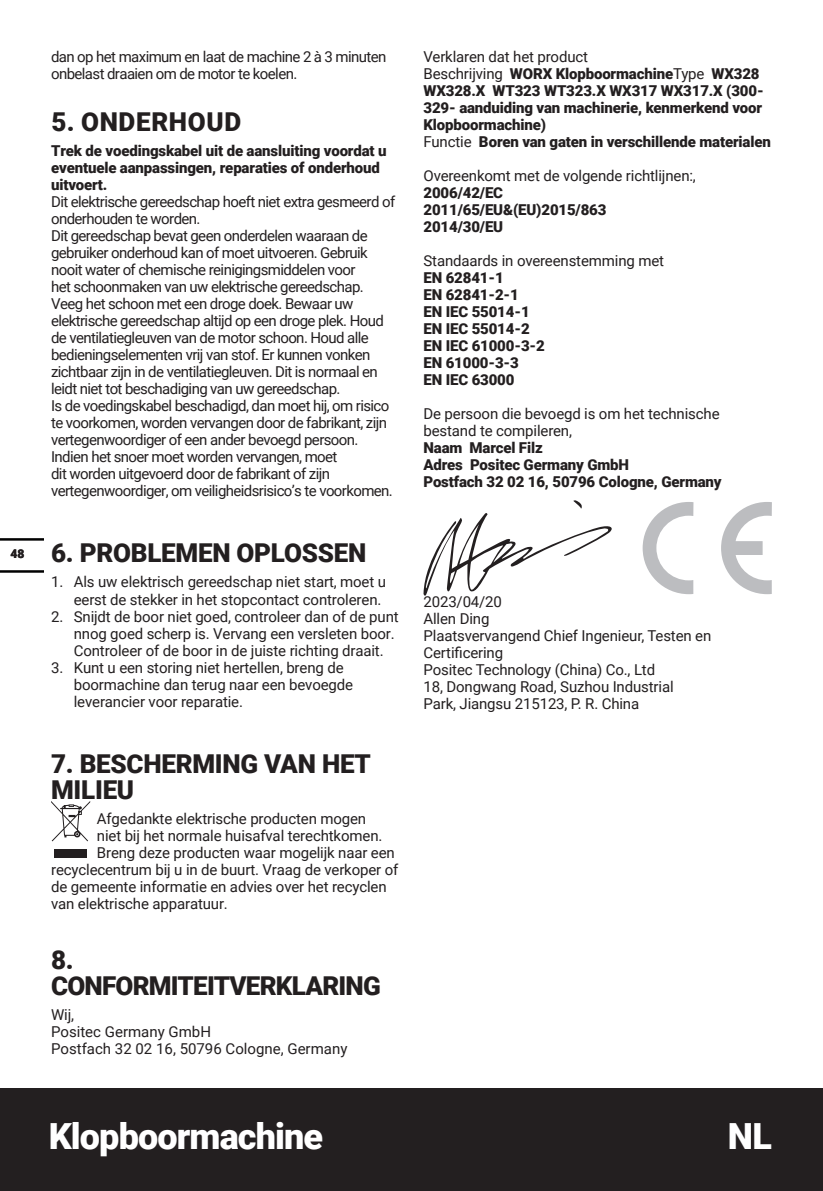
<style>
.page{position:relative;width:823px;height:1191px;background:#fff}
.page>*{position:absolute;margin:0;border:0;box-sizing:border-box;transform-origin:0 0}
.t1{font:900 36px "Roboto";letter-spacing:-.025em;color:#fff}
.t2{font:900 26px/26px "Roboto";letter-spacing:-.01em;color:#231f20}
.t3{font:900 26px/26px "Roboto";letter-spacing:-.03em;color:#231f20}
.t4{font:900 26px "Roboto";letter-spacing:.025em;color:#231f20}
.t5{font:15px/17px "Roboto";letter-spacing:-.015em;color:#231f20}
.t6{font:15px/17px "Roboto";letter-spacing:-.04em;color:#231f20}
.t7{font:900 15px/17px "Roboto";letter-spacing:-.01em;color:#231f20}
.t8{font:900 12px "Roboto";color:#231f20}
.s1{font-weight:400}
</style>
<div class="page">
<div style="left:0;top:1089px;width:822px;height:102px;background:#231f20"></div>
<hr style="left:0;top:570px;width:43px;height:2px;background:#000">
<hr style="left:0;top:538px;width:43px;height:2px;background:#000">
<svg style="left:51px;top:801px;width:39px;height:40px"></svg>
<div style="left:54px;top:849px;width:33px;height:8px;background:#231f20"></div>
<svg style="left:423px;top:500px;width:189px;height:96px"></svg>
<svg style="left:642px;top:502px;width:51px;height:92px"></svg>
<svg style="left:721px;top:502px;width:50px;height:92px"></svg>
<p class="t8" style="left:11px;top:545px;width:15px">48</p>
<p class="t6" style="left:51px;top:48px;width:337px">dan op het maximum en laat de machine 2 à 3 minuten onbelast draaien om de motor te koelen.</p>
<p class="t4" style="left:51px;top:104px;width:191px">5. ONDERHOUD</p>
<p class="t7" style="left:51px;top:142px;width:337px">Trek de voedingskabel uit de aansluiting voordat u eventuele aanpassingen, reparaties of onderhoud uitvoert.</p>
<p class="t6" style="left:51px;top:193px;width:345px">Dit elektrische gereedschap hoeft niet extra gesmeerd of onderhouden te worden.</p>
<p class="t6" style="left:51px;top:227px;width:334px">Dit gereedschap bevat geen onderdelen waaraan de gebruiker onderhoud kan of moet uitvoeren. Gebruik nooit water of chemische reinigingsmiddelen voor<br>het schoonmaken van uw elektrische gereedschap.<br>Veeg het schoon met een droge doek. Bewaar uw elektrische gereedschap altijd op een droge plek. Houd de ventilatiegleuven van de motor schoon. Houd alle bedieningselementen vrij van stof. Er kunnen vonken zichtbaar zijn in de ventilatiegleuven. Dit is normaal en leidt niet tot beschadiging van uw gereedschap.</p>
<p class="t6" style="left:51px;top:397px;width:339px">Is de voedingskabel beschadigd, dan moet hij, om risico te voorkomen, worden vervangen door de fabrikant, zijn vertegenwoordiger of een ander bevoegd persoon.</p>
<p class="t6" style="left:51px;top:448px;width:343px">Indien het snoer moet worden vervangen, moet<br>dit worden uitgevoerd door de fabrikant of zijn vertegenwoordiger, om veiligheidsrisico’s te voorkomen.</p>
<p class="t2" style="left:51px;top:539px;width:316px">6. PROBLEMEN OPLOSSEN</p>
<p class="t5" style="left:74px;top:573px;width:313px;text-indent:-23px">1. Als uw elektrisch gereedschap niet start, moet u eerst de stekker in het stopcontact controleren.</p>
<p class="t5" style="left:74px;top:607px;width:326px;text-indent:-23px">2. Snijdt de boor niet goed, controleer dan of de punt nnog goed scherp is. Vervang een versleten boor.<br>Controleer of de boor in de juiste richting draait.</p>
<p class="t5" style="left:74px;top:658px;width:281px;text-indent:-23px">3. Kunt u een storing niet hertellen, breng de boormachine dan terug naar een bevoegde leverancier voor reparatie.</p>
<p class="t2" style="left:51px;top:749px;width:321px">7. BESCHERMING VAN HET<br>MILIEU</p>
<p class="t5" style="left:97px;top:809px;width:270px">Afgedankte elektrische producten mogen</p>
<p class="t5" style="left:97px;top:826px;width:287px">niet bij het normale huisafval terechtkomen.</p>
<p class="t5" style="left:97px;top:843px;width:299px">Breng deze producten waar mogelijk naar een</p>
<p class="t5" style="left:51px;top:860px;width:348px">recyclecentrum bij u in de buurt. Vraag de verkoper of</p>
<p class="t5" style="left:51px;top:877px;width:337px">de gemeente informatie en advies over het recyclen</p>
<p class="t5" style="left:51px;top:894px;width:178px">van elektrische apparatuur.</p>
<p class="t3" style="left:51px;top:945px;width:331px">8.<br>CONFORMITEITVERKLARING</p>
<p class="t5" style="left:51px;top:1005px;width:25px">Wij,</p>
<p class="t5" style="left:51px;top:1022px;width:161px">Positec Germany GmbH</p>
<p class="t5" style="left:51px;top:1039px;width:298px">Postfach 32 02 16, 50796 Cologne, Germany</p>
<p class="t5" style="left:423px;top:48px;width:166px">Verklaren dat het product</p>
<p class="t7" style="left:423px;top:65px;width:341px"><span class="s1">Beschrijving</span> WORX Klopboormachine<span class="s1">Type</span> WX328<br>WX328.X WT323 WT323.X WX317 WX317.X (300- 329- aanduiding van machinerie, kenmerkend voor Klopboormachine)</p>
<p class="t7" style="left:423px;top:133px;width:348px"><span class="s1">Functie</span> Boren van gaten in verschillende materialen</p>
<p class="t5" style="left:423px;top:167px;width:274px">Overeenkomt met de volgende richtlijnen:,</p>
<p class="t7" style="left:423px;top:184px;width:81px">2006/42/EC</p>
<p class="t7" style="left:423px;top:201px;width:184px">2011/65/EU&amp;(EU)2015/863</p>
<p class="t7" style="left:423px;top:218px;width:81px">2014/30/EU</p>
<p class="t5" style="left:423px;top:252px;width:242px">Standaards in overeenstemming met</p>
<p class="t7" style="left:423px;top:269px;width:82px">EN 62841-1</p>
<p class="t7" style="left:423px;top:286px;width:97px">EN 62841-2-1</p>
<p class="t7" style="left:423px;top:303px;width:108px">EN IEC 55014-1</p>
<p class="t7" style="left:423px;top:320px;width:108px">EN IEC 55014-2</p>
<p class="t7" style="left:423px;top:337px;width:123px">EN IEC 61000-3-2</p>
<p class="t7" style="left:423px;top:354px;width:97px">EN 61000-3-3</p>
<p class="t7" style="left:423px;top:371px;width:92px">EN IEC 63000</p>
<p class="t5" style="left:423px;top:405px;width:297px">De persoon die bevoegd is om het technische bestand te compileren,</p>
<p class="t7" style="left:423px;top:439px;width:121px">Naam Marcel Filz</p>
<p class="t7" style="left:423px;top:456px;width:207px">Adres Positec Germany GmbH</p>
<p class="t7" style="left:423px;top:473px;width:299px">Postfach 32 02 16, 50796 Cologne, Germany</p>
<p class="t5" style="left:423px;top:592px;width:80px">2023/04/20</p>
<p class="t5" style="left:423px;top:609px;width:67px">Allen Ding</p>
<p class="t5" style="left:423px;top:626px;width:289px">Plaatsvervangend Chief Ingenieur, Testen en</p>
<p class="t5" style="left:423px;top:643px;width:81px">Certificering</p>
<p class="t5" style="left:423px;top:660px;width:233px">Positec Technology (China) Co., Ltd</p>
<p class="t5" style="left:423px;top:677px;width:251px">18, Dongwang Road, Suzhou Industrial</p>
<p class="t5" style="left:423px;top:694px;width:217px">Park, Jiangsu 215123, P. R. China</p>
<h1 class="t1" style="left:49px;top:1111px;width:276px">Klopboormachine</h1>
<h1 class="t1" style="left:727px;top:1111px;width:45px">NL</h1>
</div>
